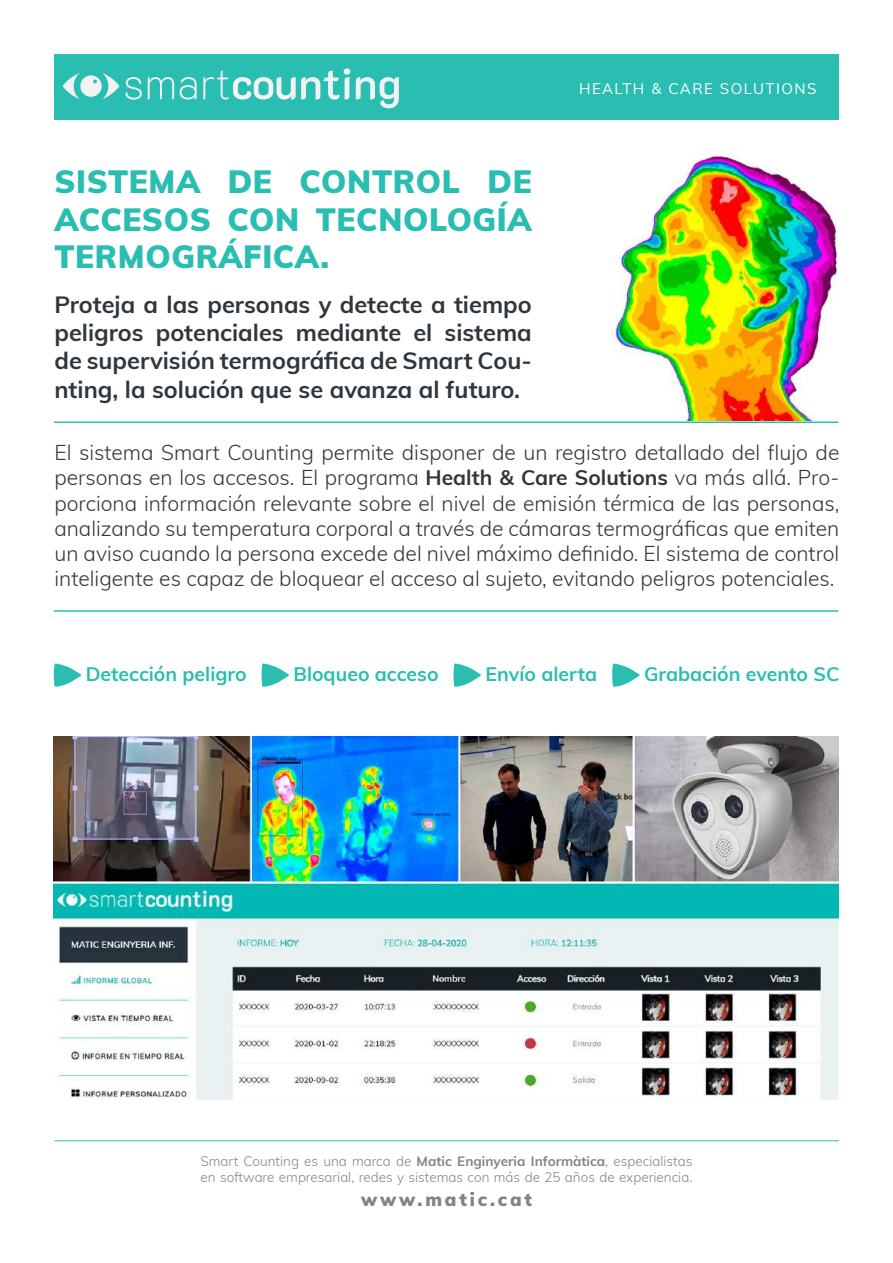
<style>
.page{position:relative;width:893px;height:1263px;background:#fff}
.page>*{position:absolute;margin:0;border:0;box-sizing:border-box;transform-origin:0 0}
.t1{font:900 31.5px/37.8px "Muli";letter-spacing:.02em;color:#2abdb1;text-align:justify}
.t2{font:700 23.55px/28.2px "Muli";color:#2e373e;text-align:justify}
.t3{font:300 21px/25.2px "Muli";color:#2e373e;text-align:justify}
.t4{font:700 19.5px "Muli";color:#2abdb1}
.t5{font:900 18px "Muli";letter-spacing:.16em;color:#838383}
.t6{font:15px "Muli";letter-spacing:.1em;color:#fff}
.t7{font:300 13.5px/16.2px "Muli";color:#838383}
.s1{font-weight:700}
</style>
<div class="page">
<div style="left:54px;top:54px;width:785px;height:66px;background:#2abdb1"></div>
<svg style="left:126px;top:77px;width:16px;height:23px"></svg>
<svg style="left:148px;top:77px;width:26px;height:23px"></svg>
<svg style="left:180px;top:77px;width:17px;height:23px"></svg>
<svg style="left:203px;top:68px;width:147px;height:32px"></svg>
<svg style="left:356px;top:77px;width:43px;height:31px"></svg>
<svg style="left:63px;top:73px;width:57px;height:26px"></svg>
<img style="left:609px;top:153px;width:229px;height:267px">
<img style="left:54px;top:737px;width:784px;height:362px">
<hr style="left:54px;top:1140px;width:785px;height:1px;background:#2abdb1">
<hr style="left:54px;top:421px;width:784px;height:2px;background:#2abdb1">
<hr style="left:54px;top:610px;width:784px;height:2px;background:#2abdb1">
<svg style="left:53px;top:663px;width:28px;height:24px"></svg>
<svg style="left:261px;top:663px;width:28px;height:24px"></svg>
<svg style="left:453px;top:663px;width:28px;height:24px"></svg>
<svg style="left:612px;top:663px;width:28px;height:24px"></svg>
<h1 class="t1" style="left:54px;top:161px;width:479px">SISTEMA DE CONTROL DE ACCESOS CON TECNOLOGÍA TERMOGRÁFICA.</h1>
<p class="t2" style="left:54px;top:289px;width:479px">Proteja a las personas y detecte a tiempo peligros potenciales mediante el sistema de supervisión termográfica de Smart Cou&shy;nting, la solución que se avanza al futuro.</p>
<p class="t6" style="left:579px;top:77px;width:239px">HEALTH &amp; CARE SOLUTIONS</p>
<p class="t3" style="left:54px;top:439px;width:786px">El sistema Smart Counting permite disponer de un registro detallado del flujo de personas en los accesos. El programa <span class="s1">Health &amp; Care Solutions</span> va más allá. Pro&shy;porciona información relevante sobre el nivel de emisión térmica de las personas, analizando su temperatura corporal a través de cámaras termográficas que emiten un aviso cuando la persona excede del nivel máximo definido. El sistema de control inteligente es capaz de bloquear el acceso al sujeto, evitando peligros potenciales.</p>
<p class="t4" style="left:86px;top:660px;width:162px">Detección peligro</p>
<p class="t4" style="left:294px;top:660px;width:147px">Bloqueo acceso</p>
<p class="t4" style="left:485px;top:660px;width:113px">Envío alerta</p>
<p class="t4" style="left:644px;top:660px;width:197px">Grabación evento SC</p>
<p class="t7" style="left:201px;top:1152px;width:493px">Smart Counting es una marca de <span class="s1">Matic Enginyeria Informàtica</span>, especialistas en software empresarial, redes y sistemas con más de 25 años de experiencia.</p>
<p class="t5" style="left:361px;top:1186px;width:172px">www.matic.cat</p>
</div>
